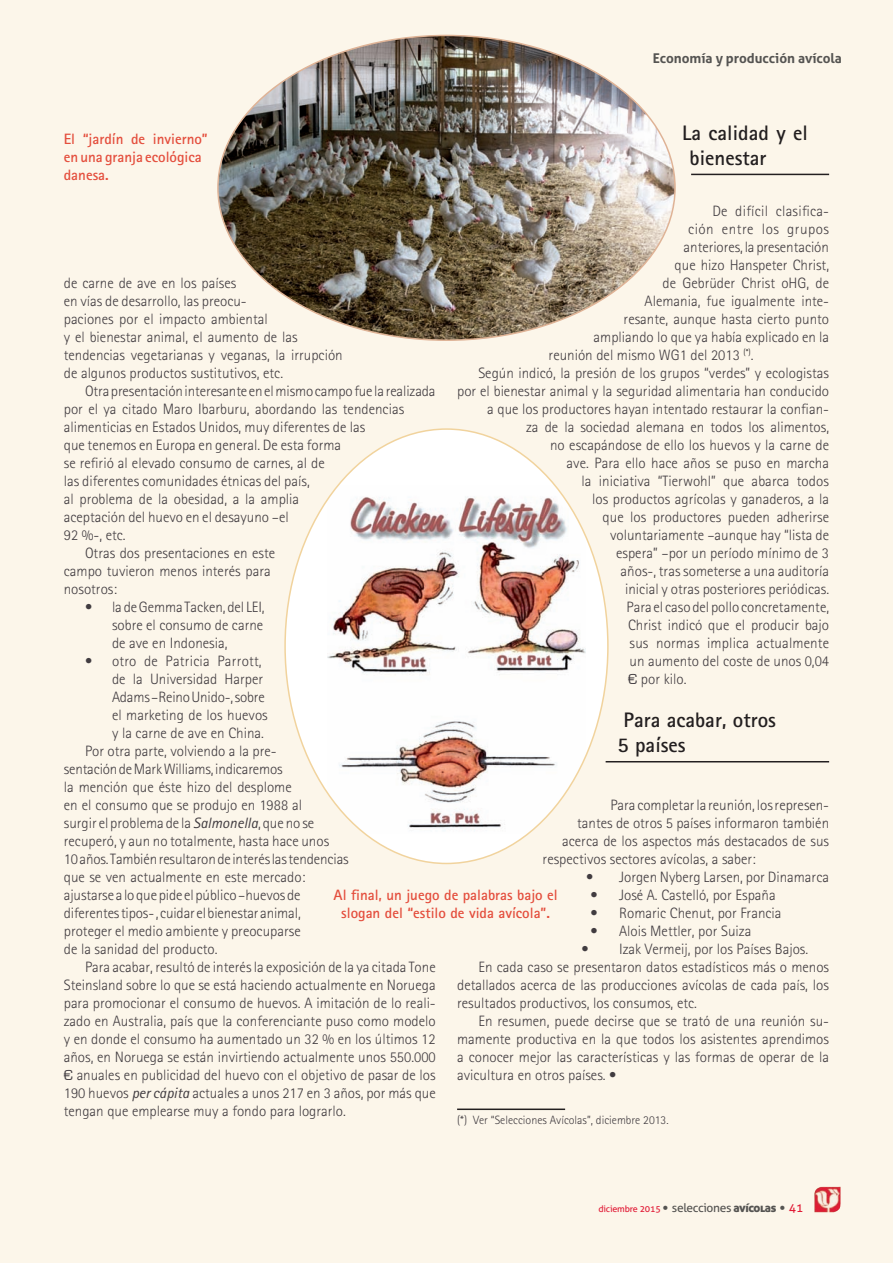
<style>
.page{position:relative;width:893px;height:1263px;background:#fcf6ea}
.page>*{position:absolute;margin:0;border:0;box-sizing:border-box;transform-origin:0 0}
.pregunta{font:700 21px/25.2px "Rotis Sans Serif";color:#231f20}
.CUERPO_TEXTO{font:300 15px/18px "Rotis Sans Serif";color:#413c40}
.leyenda_fotos{font:700 15px/18px "Rotis Sans Serif";color:#e44e3d}
.CUERPO_TEXTO-2{font:300 15px "Rotis Sans Serif";letter-spacing:.035em;color:#413c40}
.t1{font:700 13.5px "Aller";color:#57585a}
.nota_al_pie{font:300 12px "Rotis Sans Serif";color:#413c40}
.t2{font:9px "Aller";letter-spacing:-.02em;color:#e41c3b}
.s1{font-family:"Eurostile";font-weight:400}
.s2{font-weight:400;font-style:italic}
.s3{font-family:"Frutiger Roman";font-weight:500;font-size:12px;color:#57585a}
.s4{font-size:12px;color:#57585a}
.s5{font-family:"Aller Display";font-size:12px;color:#57585a}
.s6{font-size:12px}
</style>
<div class="page">
<hr style="left:691px;top:174px;width:138px;height:1px;background:#231f20">
<hr style="left:606px;top:761px;width:223px;height:1px;background:#231f20">
<hr style="left:457px;top:1108px;width:108px;height:2px;background:#231f20">
<div style="left:285px;top:429px;width:323px;height:434px;background:#fff;border-radius:50%"></div>
<img style="left:327px;top:486px;width:259px;height:348px">
<img style="left:218px;top:35px;width:457px;height:305px">
<p class="leyenda_fotos" style="left:64px;top:130px;width:145px">El “jardín de invierno” en una granja ecológica danesa.</p>
<p class="t1" style="left:653px;top:50px;width:191px">Economía y producción avícola</p>
<p class="pregunta" style="left:690px;top:120px;width:120px;text-indent:-7px">La calidad y el bienestar</p>
<p class="CUERPO_TEXTO" style="left:712px;top:202px;width:118px">De difícil clasifica-</p>
<p class="CUERPO_TEXTO-2" style="left:688px;top:220px;width:142px">ción entre los grupos</p>
<p class="CUERPO_TEXTO" style="left:684px;top:238px;width:147px">anteriores, la presentación</p>
<p class="CUERPO_TEXTO" style="left:675px;top:256px;width:156px">que hizo Hanspeter Christ,</p>
<p class="CUERPO_TEXTO" style="left:663px;top:274px;width:168px">de Gebrüder Christ oHG, de</p>
<p class="CUERPO_TEXTO" style="left:645px;top:292px;width:186px">Alemania, fue igualmente inte-</p>
<p class="CUERPO_TEXTO" style="left:624px;top:310px;width:207px">resante, aunque hasta cierto punto</p>
<p class="CUERPO_TEXTO" style="left:594px;top:328px;width:237px">ampliando lo que ya había explicado en la</p>
<p class="CUERPO_TEXTO" style="left:549px;top:346px;width:207px">reunión del mismo WG1 del 2013 <sup>(*)</sup>.</p>
<p class="CUERPO_TEXTO" style="left:478px;top:364px;width:352px">Según indicó, la presión de los grupos “verdes” y ecologistas</p>
<p class="CUERPO_TEXTO" style="left:457px;top:382px;width:374px">por el bienestar animal y la seguridad alimentaria han conducido</p>
<p class="CUERPO_TEXTO" style="left:487px;top:400px;width:343px">a que los productores hayan intentado restaurar la confian-</p>
<p class="CUERPO_TEXTO" style="left:526px;top:418px;width:304px">za de la sociedad alemana en todos los alimentos,</p>
<p class="CUERPO_TEXTO" style="left:550px;top:436px;width:281px">no escapándose de ello los huevos y la carne de</p>
<p class="CUERPO_TEXTO" style="left:567px;top:454px;width:264px">ave. Para ello hace años se puso en marcha</p>
<p class="CUERPO_TEXTO" style="left:582px;top:472px;width:249px">la iniciativa “Tierwohl” que abarca todos</p>
<p class="CUERPO_TEXTO" style="left:592px;top:490px;width:239px">los productos agrícolas y ganaderos, a la</p>
<p class="CUERPO_TEXTO" style="left:603px;top:508px;width:228px">que los productores pueden adherirse</p>
<p class="CUERPO_TEXTO" style="left:610px;top:526px;width:220px">voluntariamente –aunque hay “lista de</p>
<p class="CUERPO_TEXTO" style="left:616px;top:544px;width:214px">espera” –por un período mínimo de 3</p>
<p class="CUERPO_TEXTO" style="left:621px;top:562px;width:210px">años-, tras someterse a una auditoría</p>
<p class="CUERPO_TEXTO" style="left:625px;top:580px;width:205px">inicial y otras posteriores periódicas.</p>
<p class="CUERPO_TEXTO" style="left:627px;top:598px;width:204px">Para el caso del pollo concretamente,</p>
<p class="CUERPO_TEXTO" style="left:628px;top:616px;width:203px">Christ indicó que el producir bajo</p>
<p class="CUERPO_TEXTO" style="left:630px;top:634px;width:201px">sus normas implica actualmente</p>
<p class="CUERPO_TEXTO" style="left:630px;top:652px;width:201px">un aumento del coste de unos 0,04</p>
<p class="CUERPO_TEXTO" style="left:628px;top:670px;width:60px"><span class="s1">€</span> por kilo.</p>
<p class="pregunta" style="left:618px;top:707px;width:160px">Para acabar, otros<br>5 países</p>
<p class="CUERPO_TEXTO" style="left:64px;top:274px;width:281px">de carne de ave en los países<br>en vías de desarrollo, las preocu-<br>paciones por el impacto ambiental<br>y el bienestar animal, el aumento de las tendencias vegetarianas y veganas, la irrupción de algunos productos sustitutivos, etc.</p>
<p class="CUERPO_TEXTO" style="left:64px;top:382px;width:373px;text-indent:21px">Otra presentación interesante en el mismo campo fue la realizada por el ya citado Maro Ibarburu, abordando las tendencias alimenticias en Estados Unidos, muy diferentes de las<br>que tenemos en Europa en general. De esta forma<br>se refirió al elevado consumo de carnes, al de<br>las diferentes comunidades étnicas del país,<br>al problema de la obesidad, a la amplia<br>aceptación del huevo en el desayuno –el<br>92 %-, etc.</p>
<p class="CUERPO_TEXTO" style="left:64px;top:544px;width:213px;text-indent:21px">Otras dos presentaciones en este campo tuvieron menos interés para nosotros:</p>
<p class="CUERPO_TEXTO" style="left:112px;top:598px;width:154px;text-align:justify;text-indent:-27px">• la de Gemma Tacken, del LEI, sobre el consumo de carne de ave en Indonesia,</p>
<p class="CUERPO_TEXTO" style="left:112px;top:652px;width:157px;text-indent:-27px">• otro de Patricia Parrott, de la Universidad Harper<br>Adams –Reino Unido-, sobre el marketing de los huevos y la carne de ave en China.</p>
<p class="CUERPO_TEXTO" style="left:64px;top:742px;width:286px;text-indent:21px">Por otra parte, volviendo a la pre-<br>sentación de Mark Williams, indicaremos<br>la mención que éste hizo del desplome<br>en el consumo que se produjo en 1988 al<br>surgir el problema de la <span class="s2">Salmonella</span>, que no se recuperó, y aun no totalmente, hasta hace unos<br>10 años. También resultaron de interés las tendencias que se ven actualmente en este mercado: ajustarse a lo que pide el público –huevos de diferentes tipos- , cuidar el bienestar animal, proteger el medio ambiente y preocuparse<br>de la sanidad del producto.</p>
<p class="CUERPO_TEXTO" style="left:64px;top:958px;width:374px;text-align:justify;text-indent:21px">Para acabar, resultó de interés la exposición de la ya citada Tone Steinsland sobre lo que se está haciendo actualmente en Noruega para promocionar el consumo de huevos. A imitación de lo reali&shy;zado en Australia, país que la conferenciante puso como modelo y en donde el consumo ha aumentado un 32 % en los últimos 12 años, en Noruega se están invirtiendo actualmente unos 550.000 <span class="s1">€</span> anuales en publicidad del huevo con el objetivo de pasar de los 190 huevos <span class="s2">per cápita</span> actuales a unos 217 en 3 años, por más que tengan que emplearse muy a fondo para lograrlo.</p>
<p class="CUERPO_TEXTO" style="left:610px;top:796px;width:220px">Para completar la reunión, los represen-</p>
<p class="CUERPO_TEXTO" style="left:577px;top:814px;width:254px">tantes de otros 5 países informaron también</p>
<p class="CUERPO_TEXTO" style="left:562px;top:832px;width:269px">acerca de los aspectos más destacados de sus</p>
<p class="CUERPO_TEXTO" style="left:543px;top:850px;width:215px">respectivos sectores avícolas, a saber:</p>
<p class="CUERPO_TEXTO" style="left:586px;top:868px;width:244px">• Jorgen Nyberg Larsen, por Dinamarca</p>
<p class="CUERPO_TEXTO" style="left:591px;top:886px;width:187px">• José A. Castelló, por España</p>
<p class="CUERPO_TEXTO" style="left:591px;top:904px;width:192px">• Romaric Chenut, por Francia</p>
<p class="CUERPO_TEXTO" style="left:591px;top:922px;width:162px">• Alois Mettler, por Suiza</p>
<p class="CUERPO_TEXTO" style="left:582px;top:940px;width:228px">• Izak Vermeij, por los Países Bajos.</p>
<p class="CUERPO_TEXTO" style="left:457px;top:958px;width:374px;text-align:justify;text-indent:21px">En cada caso se presentaron datos estadísticos más o menos detallados acerca de las producciones avícolas de cada país, los resultados productivos, los consumos, etc.</p>
<p class="CUERPO_TEXTO" style="left:457px;top:1012px;width:373px;text-align:justify;text-indent:21px">En resumen, puede decirse que se trató de una reunión su&shy;mamente productiva en la que todos los asistentes aprendimos a conocer mejor las características y las formas de operar de la avicultura en otros países. •</p>
<p class="nota_al_pie" style="left:457px;top:1113px;width:213px">(*) Ver “Selecciones Avícolas”, diciembre 2013.</p>
<p class="leyenda_fotos" style="left:334px;top:886px;width:226px;text-align:center">Al final, un juego de palabras bajo el slogan del “estilo de vida avícola”.</p>
<p class="t2" style="left:598px;top:1203px;width:206px">diciembre 2015 <span class="s3">•</span> <span class="s4">selecciones</span> <span class="s5">avícolas</span> <span class="s3">•</span> <span class="s6">41</span></p>
</div>
